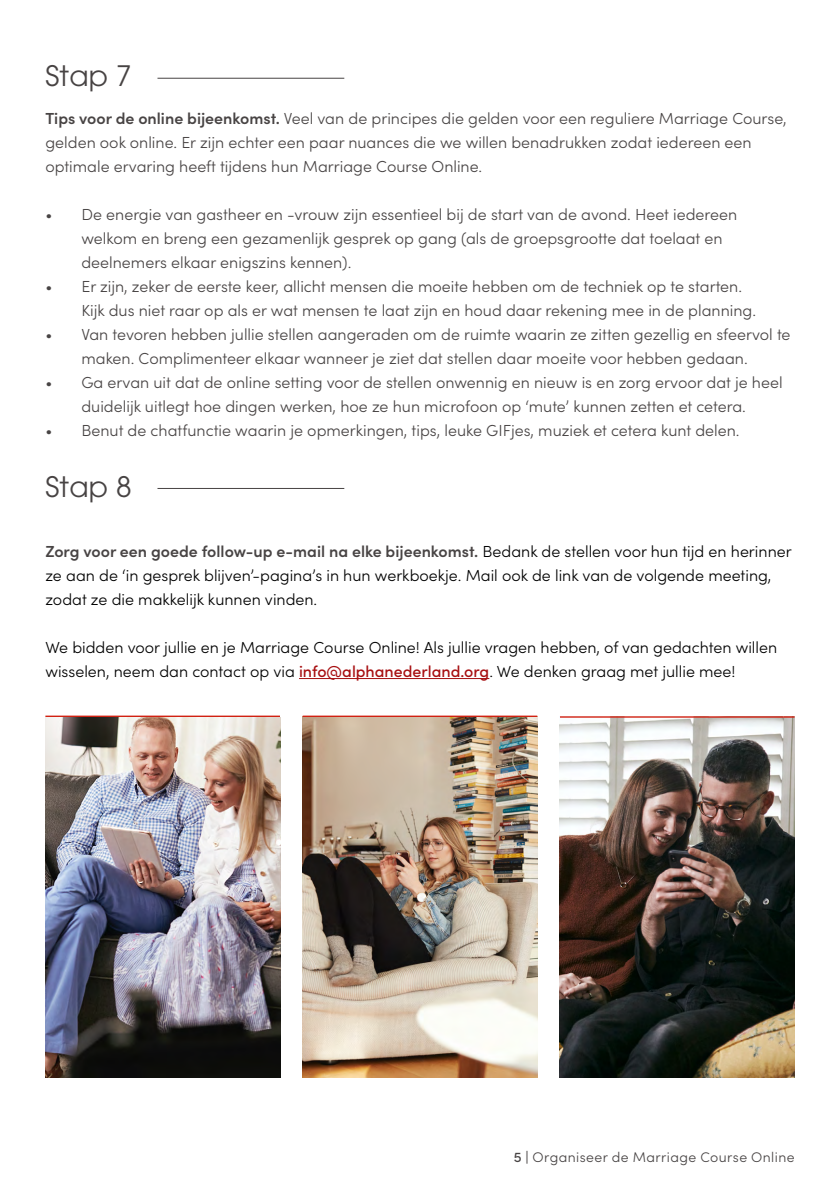
<style>
.page{position:relative;width:840px;height:1191px;background:#fff}
.page>*{position:absolute;margin:0;border:0;box-sizing:border-box;transform-origin:0 0}
.t1{font:28px "ITC Avant Garde Pro";letter-spacing:.01em;color:#474343}
.t2{font:300 16px/24px "Sofia Pro";color:#484444}
.t3{font:300 16px/24px "Sofia Pro";color:#000}
.t4{font:300 14px "Sofia Pro";letter-spacing:.03em;color:#474343}
.s1{font-weight:600}
.s2{font-weight:600;color:#484444}
.s3{font-weight:500;color:#a70f11}
.s4{font-weight:500}
</style>
<div class="page">
<img style="left:302px;top:717px;width:235px;height:360px">
<img style="left:559px;top:717px;width:235px;height:360px">
<hr style="left:302px;top:715px;width:235px;height:2px;background:#d12112">
<hr style="left:559px;top:716px;width:235px;height:1px;background:#d12112">
<img style="left:45px;top:717px;width:235px;height:360px">
<hr style="left:45px;top:715px;width:235px;height:2px;background:#d12112">
<hr style="left:157px;top:78px;width:187px;height:1px;background:#474343">
<hr style="left:299px;top:678px;width:190px;height:1px;background:#a70f11">
<hr style="left:157px;top:488px;width:187px;height:1px;background:#474343">
<h1 class="t1" style="left:45px;top:59px;width:88px">Stap 7</h1>
<p class="t2" style="left:45px;top:105px;width:742px"><span class="s1">Tips voor de online bijeenkomst.</span> Veel van de principes die gelden voor een reguliere Marriage Course, gelden ook online. Er zijn echter een paar nuances die we willen benadrukken zodat iedereen een optimale ervaring heeft tijdens hun Marriage Course Online.</p>
<p class="t2" style="left:81px;top:201px;width:657px;text-indent:-36px">• De energie van gastheer en -vrouw zijn essentieel bij de start van de avond. Heet iedereen welkom en breng een gezamenlijk gesprek op gang (als de groepsgrootte dat toelaat en deelnemers elkaar enigszins kennen).</p>
<p class="t2" style="left:81px;top:273px;width:675px;text-indent:-36px">• Er zijn, zeker de eerste keer, allicht mensen die moeite hebben om de techniek op te starten.<br>Kijk dus niet raar op als er wat mensen te laat zijn en houd daar rekening mee in de planning.</p>
<p class="t2" style="left:45px;top:321px;width:746px;text-align:center">• Van tevoren hebben jullie stellen aangeraden om de ruimte waarin ze zitten gezellig en sfeervol te maken. Complimenteer elkaar wanneer je ziet dat stellen daar moeite voor hebben gedaan.</p>
<p class="t2" style="left:45px;top:369px;width:738px;text-align:center">• Ga ervan uit dat de online setting voor de stellen onwennig en nieuw is en zorg ervoor dat je heel duidelijk uitlegt hoe dingen werken, hoe ze hun microfoon op ‘mute’ kunnen zetten et cetera.</p>
<p class="t2" style="left:45px;top:417px;width:695px">• Benut de chatfunctie waarin je opmerkingen, tips, leuke GIFjes, muziek et cetera kunt delen.</p>
<h1 class="t1" style="left:45px;top:469px;width:88px">Stap 8</h1>
<p class="t3" style="left:45px;top:538px;width:747px"><span class="s2">Zorg voor een goede follow-up e-mail na elke bijeenkomst.</span> Bedank de stellen voor hun tijd en herinner ze aan de ‘in gesprek blijven’-pagina’s in hun werkboekje. Mail ook de link van de volgende meeting, zodat ze die makkelijk kunnen vinden.</p>
<p class="t3" style="left:45px;top:634px;width:733px">We bidden voor jullie en je Marriage Course Online! Als jullie vragen hebben, of van gedachten willen wisselen, neem dan contact op via <span class="s3">info@alphanederland.org</span>. We denken graag met jullie mee!</p>
<p class="t4" style="left:513px;top:1147px;width:282px"><span class="s4">5 |</span> Organiseer de Marriage Course Online</p>
</div>
